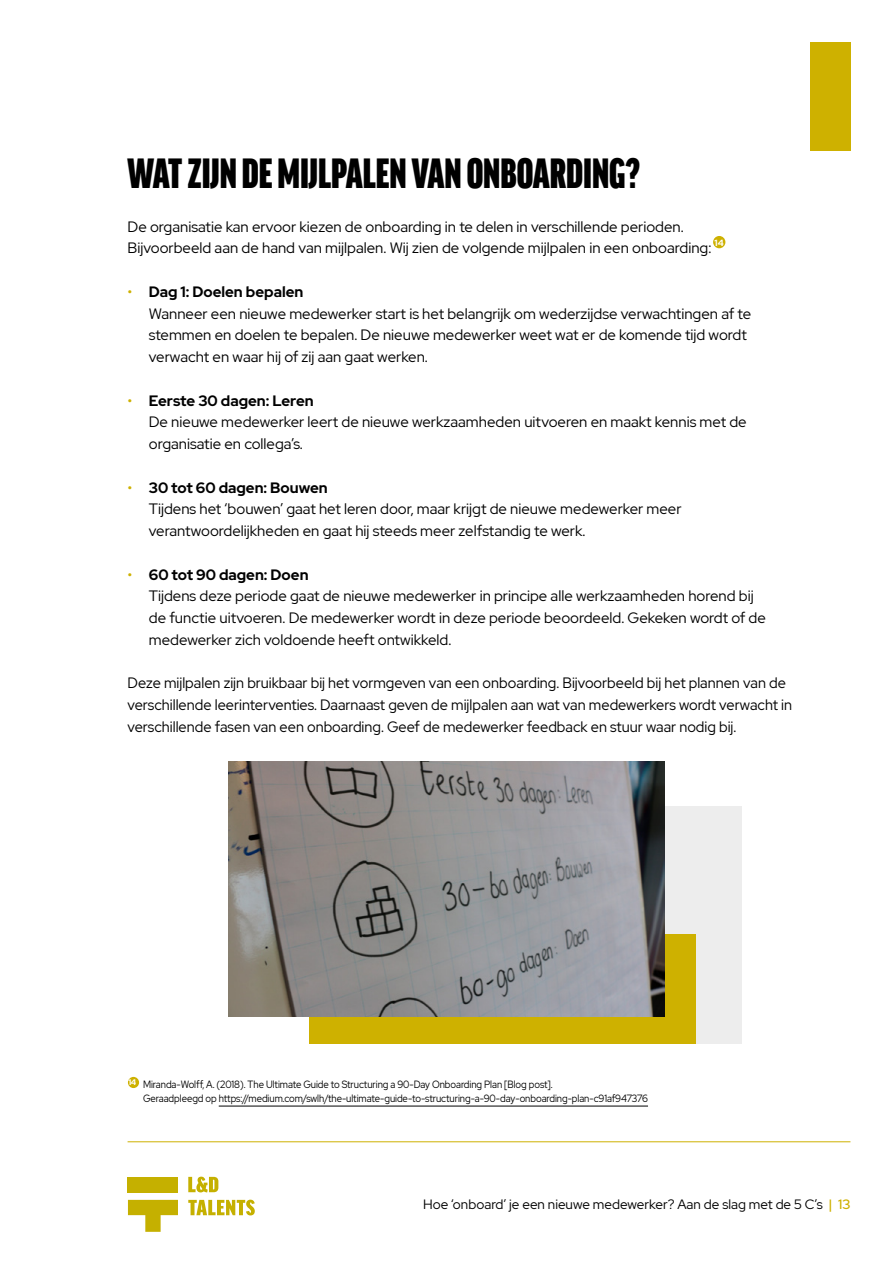
<style>
.page{position:relative;width:893px;height:1263px;background:#fff}
.page>*{position:absolute;margin:0;border:0;box-sizing:border-box;transform-origin:0 0}
.t1{font:900 extra-condensed 45px "Good Headline Sc Offc Pro";color:#000}
.t2{font:15px/21.8px "Red Hat Display";color:#000}
.t3{font:13.5px "Red Hat Display";color:#000}
.t4{font:10.5px/13.5px "Red Hat Display";letter-spacing:-.005em;color:#000;scale:.91 1}
.t5{font:700 9px "Red Hat Display";color:#fff}
.s1{color:#ceb100}
.s2{font-weight:700}
.s3{font-weight:500;color:#ceb100}
</style>
<div class="page">
<div style="left:810px;top:43px;width:40px;height:108px;background:#ceb100"></div>
<hr style="left:128px;top:1141px;width:722px;height:1px;background:#ceb100">
<svg style="left:128px;top:1200px;width:50px;height:32px"></svg>
<div style="left:128px;top:1177px;width:50px;height:15px;background:#c5b000"></div>
<svg style="left:188px;top:1200px;width:67px;height:15px"></svg>
<svg style="left:188px;top:1177px;width:30px;height:15px"></svg>
<div style="left:713px;top:236px;width:12px;height:12px;background:#ceb100;border-radius:50%"></div>
<hr style="left:219px;top:1106px;width:429px;height:1px;background:#000">
<div style="left:128px;top:1077px;width:11px;height:11px;background:#ceb100;border-radius:50%"></div>
<div style="left:310px;top:806px;width:432px;height:238px;background:#ededed"></div>
<div style="left:310px;top:934px;width:386px;height:110px;background:#ceb100"></div>
<img style="left:228px;top:761px;width:437px;height:256px">
<h1 class="t1" style="left:128px;top:153px;width:514px">WAT ZIJN DE MIJLPALEN VAN ONBOARDING?</h1>
<p class="t2" style="left:128px;top:215px;width:585px">De organisatie kan ervoor kiezen de onboarding in te delen in verschillende perioden.<br>Bijvoorbeeld aan de hand van mijlpalen. Wij zien de volgende mijlpalen in een onboarding:</p>
<p class="t5" style="left:715px;top:237px;width:11px">14</p>
<p class="t2" style="left:149px;top:280px;width:604px;text-indent:-21px"><span class="s1">•</span> <span class="s2">Dag 1: Doelen bepalen<br></span>Wanneer een nieuwe medewerker start is het belangrijk om wederzijdse verwachtingen af te stemmen en doelen te bepalen. De nieuwe medewerker weet wat er de komende tijd wordt verwacht en waar hij of zij aan gaat werken.</p>
<p class="t2" style="left:149px;top:389px;width:599px;text-indent:-21px"><span class="s1">•</span> <span class="s2">Eerste 30 dagen: Leren<br></span>De nieuwe medewerker leert de nieuwe werkzaamheden uitvoeren en maakt kennis met de organisatie en collega’s.</p>
<p class="t2" style="left:149px;top:476px;width:534px;text-indent:-21px"><span class="s1">•</span> <span class="s2">30 tot 60 dagen: Bouwen<br></span>Tijdens het ‘bouwen’ gaat het leren door, maar krijgt de nieuwe medewerker meer verantwoordelijkheden en gaat hij steeds meer zelfstandig te werk.</p>
<p class="t2" style="left:149px;top:563px;width:619px;text-indent:-21px"><span class="s1">•</span> <span class="s2">60 tot 90 dagen: Doen<br></span>Tijdens deze periode gaat de nieuwe medewerker in principe alle werkzaamheden horend bij de functie uitvoeren. De medewerker wordt in deze periode beoordeeld. Gekeken wordt of de medewerker zich voldoende heeft ontwikkeld.</p>
<p class="t2" style="left:128px;top:672px;width:666px">Deze mijlpalen zijn bruikbaar bij het vormgeven van een onboarding. Bijvoorbeeld bij het plannen van de verschillende leerinterventies. Daarnaast geven de mijlpalen aan wat van medewerkers wordt verwacht in verschillende fasen van een onboarding. Geef de medewerker feedback en stuur waar nodig bij.</p>
<p class="t4" style="left:143px;top:1077px;width:556px;text-indent:-15px"><sup>14</sup> Miranda-Wolff, A. (2018). The Ultimate Guide to Structuring a 90-Day Onboarding Plan [Blog post].<br>Geraadpleegd op https://medium.com/swlh/the-ultimate-guide-to-structuring-a-90-day-onboarding-plan-c91af947376</p>
<p class="t3" style="left:423px;top:1195px;width:429px">Hoe ‘onboard’ je een nieuwe medewerker? Aan de slag met de 5 C’s <span class="s3">| 13</span></p>
</div>
